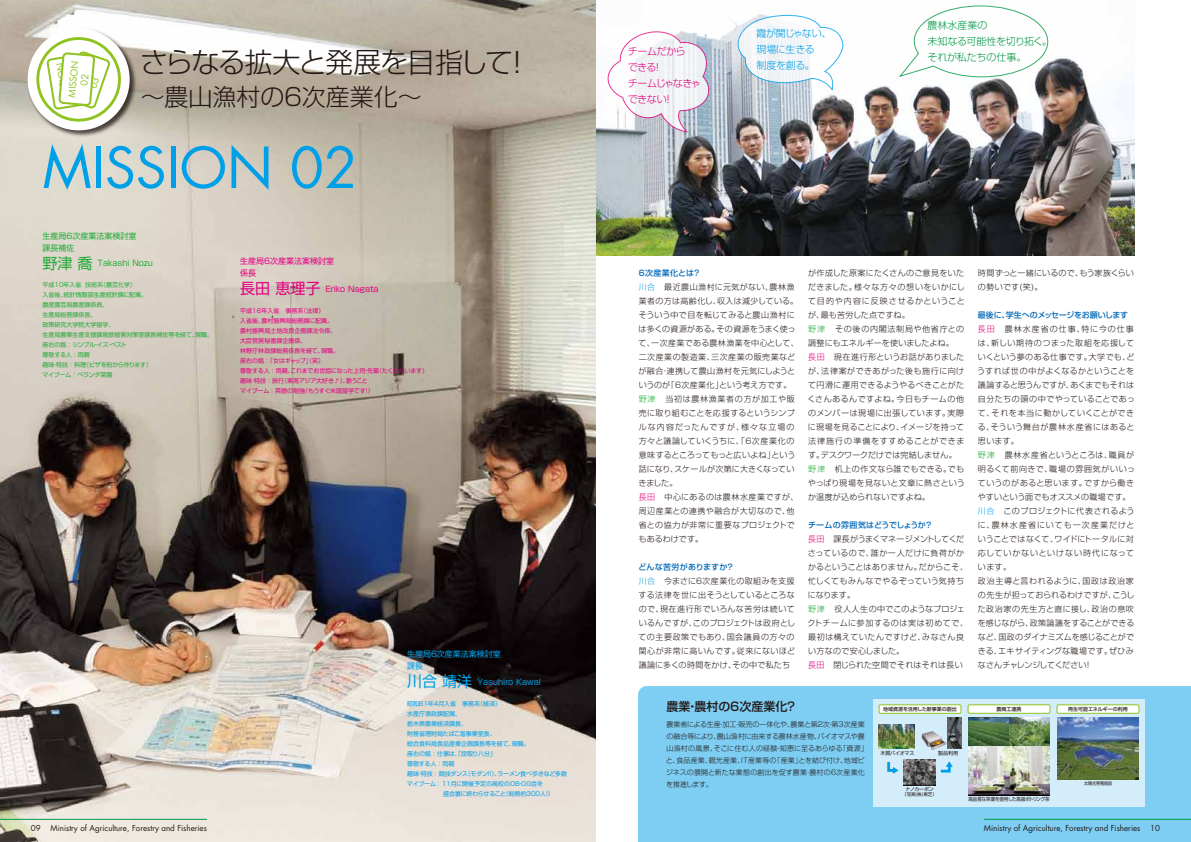
<style>
.page{position:relative;width:1191px;height:842px;background:#fff}
.page>*{position:absolute;margin:0;border:0;box-sizing:border-box;transform-origin:0 0}
.t1{font:55px "Futura";color:#00a0e9}
.t2{font:300 28px "Shin Go Pro";letter-spacing:-.055em;color:#221815}
.t3{font:300 24px "Shin Go Pro";color:#221815}
.t4{font:500 12px "Shin Go Pro";color:#221815}
.t5{font:300 10px/16px "Shin Go Pro";letter-spacing:-.01em;color:#094}
.t6{font:300 10px/16px "Shin Go Pro";letter-spacing:-.045em;color:#e4007f}
.t7{font:300 10px/16px "Shin Go Pro";letter-spacing:-.03em;color:#00a0e9}
.t8{font:9.4px/11.3px "Futura";color:#8fc31f;text-align:center}
.t9{font:300 8px/14px "Shin Go Pro";letter-spacing:.045em;color:#221815}
.t10{font:8px "Futura";color:#221815}
.t11{font:8px/12px "Shin Go Pro";color:#00a0e9}
.t12{font:8px/12px "Shin Go Pro";color:#22ac38}
.t13{font:8px/12px "Shin Go Pro";color:#e4007f}
.t14{font:300 8px/14px "Shin Go Pro";letter-spacing:.02em;color:#221815}
.t15{font:300 7px/12px "Shin Go Pro";color:#221815}
.t16{font:6px/10px "Shin Go Pro";color:#00a0e9}
.t17{font:6px/10px "Shin Go Pro";color:#e4007f}
.t18{font:6px/10px "Shin Go Pro";color:#22ac38}
.t19{font:500 5px "Shin Go Pro";color:#221815}
.t20{font:5px "Shin Go Pro";letter-spacing:-.025em;color:#221815;scale:.9 1}
.t21{font:5px "Shin Go Pro";letter-spacing:-.025em;color:#221815}
.t22{font:4.5px "Shin Go Pro";color:#221815}
.t23{font:4.5px "Shin Go Pro";color:#221815;scale:.89 1}
.s1{font-size:15px}
.s2{font-weight:500;color:#0068b7}
.s3{color:#00a0e9}
.s4{color:#22ac38}
.s5{color:#e4007f}
</style>
<div class="page">
<img style="left:595px;top:0;width:539px;height:255px">
<img style="left:0;top:0;width:595px;height:842px">
<div style="left:638px;top:686px;width:553px;height:156px;background:#7ecef4"></div>
<img style="left:26px;top:27px;width:112px;height:112px">
<svg style="left:28px;top:28px;width:102px;height:102px"></svg>
<div style="left:36px;top:37px;width:85px;height:85px;border:3px solid #8fc31f;border-radius:50%"></div>
<svg style="left:47px;top:49px;width:64px;height:61px"></svg>
<hr style="left:0;top:819px;width:207px;height:1px;background:#094">
<hr style="left:984px;top:819px;width:207px;height:1px;background:#094">
<svg style="left:607px;top:31px;width:102px;height:101px"></svg>
<svg style="left:737px;top:15px;width:106px;height:75px"></svg>
<svg style="left:898px;top:5px;width:150px;height:72px"></svg>
<div style="left:873px;top:699px;width:271px;height:108px;background:#d3edfb"></div>
<div style="left:879px;top:705px;width:82px;height:8px;background:#fff"></div>
<div style="left:878px;top:704px;width:83px;height:9px;border:1px solid #8fc31f"></div>
<div style="left:968px;top:705px;width:82px;height:8px;background:#fff"></div>
<div style="left:967px;top:704px;width:83px;height:9px;border:1px solid #8fc31f"></div>
<div style="left:1057px;top:705px;width:82px;height:8px;background:#fff"></div>
<div style="left:1056px;top:704px;width:83px;height:9px;border:1px solid #8fc31f"></div>
<img style="left:1057px;top:717px;width:82px;height:63px">
<img style="left:878px;top:725px;width:36px;height:23px">
<img style="left:947px;top:717px;width:15px;height:31px">
<svg style="left:921px;top:731px;width:25px;height:19px"></svg>
<img style="left:968px;top:717px;width:82px;height:78px">
<img style="left:904px;top:760px;width:31px;height:25px">
<svg style="left:887px;top:762px;width:11px;height:12px"></svg>
<svg style="left:940px;top:761px;width:12px;height:11px"></svg>
<p class="t8" style="left:66px;top:97px;width:39px;rotate:-85deg">MISSON<br>02</p>
<h2 class="t2" style="left:140px;top:39px;width:392px">さらなる拡大と発展を目指して！</h2>
<p class="t8" style="left:73px;top:94px;width:39px;rotate:-71deg">MISSON<br>03</p>
<p class="t8" style="left:60px;top:103px;width:41px;rotate:-99deg">MISSION<br>01</p>
<h3 class="t3" style="left:141px;top:77px;width:282px">～農山漁村の６次産業化～</h3>
<h1 class="t1" style="left:43px;top:130px;width:317px">MISSION 02</h1>
<p class="t12" style="left:43px;top:229px;width:95px">生産局６次産業法案検討室課長補佐</p>
<p class="t12" style="left:43px;top:256px;width:112px"><span class="s1">野津 喬</span> Takashi Nozu</p>
<p class="t18" style="left:42px;top:279px;width:172px">平成10年入省 技術系（農芸化学）<br>入省後、統計情報部生産統計課に配属。<br>農産園芸局農産課係員、<br>生産局総務課係長、<br>政策研究大学院大学留学、<br>生産局農業生産支援課鳥獣被害対策室課長補佐等を経て、現職。座右の銘：シンプル・イズ・ベスト<br>尊敬する人：両親<br>趣味・特技：料理（ピザを粉から作ります）<br>マイブーム：ベランダ菜園</p>
<p class="t13" style="left:240px;top:254px;width:95px">生産局６次産業法案検討室係長</p>
<p class="t13" style="left:240px;top:282px;width:140px"><span class="s1">長田 恵理子</span> Eriko Nagata</p>
<p class="t17" style="left:240px;top:305px;width:189px">平成16年入省　事務系（法律）<br>入省後、農村振興局総務課に配属。<br>農村振興局土地改良企画課法令係、<br>大臣官房秘書課企画係、<br>林野庁林政課総務係長を経て、現職。<br>座右の銘 ：「女はギャップ」（笑）<br>尊敬する人：両親、これまでお世話になった上司・先輩（たくさんいます）趣味・特技：旅行（東南アジア大好き♪）、歌うこと<br>マイブーム：英語の勉強（もうすぐ米国留学です！）</p>
<p class="t11" style="left:407px;top:647px;width:95px">生産局６次産業法案検討室課長</p>
<p class="t11" style="left:407px;top:675px;width:135px"><span class="s1">川合 靖洋</span> Yasuhiro Kawai</p>
<p class="t16" style="left:407px;top:698px;width:162px">昭和６１年４月入省　事務系（経済）<br>水産庁漁政課配属、<br>栃木県農業経済課長、<br>財務省理財局たばこ塩事業室長、<br>総合食料局食品産業企画課長等を経て、現職。<br>座右の銘：仕事は、「段取り八分」<br>尊敬する人：両親<br>趣味・特技：競技ダンス（モダン！！）、ラーメン食べ歩きなど多数マイブーム：１１月に開催予定の高校のＯＢ・ＯＧ会を<br>　　　　　　盛会裏に終わらせること（総勢約３００人！）</p>
<p class="t6" style="left:627px;top:42px;width:75px">チームだから<br>できる！<br>チームじゃなきゃできない！</p>
<p class="t7" style="left:756px;top:24px;width:77px">霞が関じゃない、現場に生きる<br>制度を創る。</p>
<p class="t5" style="left:927px;top:16px;width:126px">農林水産業の<br>未知なる可能性を切り拓く。それが私たちの仕事。</p>
<p class="t9" style="left:637px;top:265px;width:162px"><span class="s2">６次産業化とは？<br></span><span class="s3">川合　</span>最近農山漁村に元気がない、農林漁業者の方は高齢化し、収入は減少している。そういう中で目を転じてみると農山漁村には多くの資源がある。その資源をうまく使って、一次産業である農林漁業を中心として、二次産業の製造業、三次産業の販売業などが融合・連携して農山漁村を元気にしようというのが「６次産業化」という考え方です。<span class="s4">野津　</span>当初は農林漁業者の方が加工や販売に取り組むことを応援するというシンプルな内容だったんですが、様々な立場の方々と議論していくうちに、「６次産業化の意味するところってもっと広いよね」という話になり、スケールが次第に大きくなっていきました。<br><span class="s5">長田　</span>中心にあるのは農林水産業ですが、周辺産業との連携や融合が大切なので、他省との協力が非常に重要なプロジェクトでもあるわけです。</p>
<p class="t9" style="left:638px;top:559px;width:158px"><span class="s2">どんな苦労がありますか？<br></span><span class="s3">川合　</span>今まさに６次産業化の取組みを支援する法律を世に出そうとしているところなので、現在進行形でいろんな苦労は続いているんですが、このプロジェクトは政府としての主要政策でもあり、国会議員の方々の関心が非常に高いんです。従来にないほど議論に多くの時間をかけ、その中で私たち</p>
<p class="t9" style="left:807px;top:265px;width:159px">が作成した原案にたくさんのご意見をいただきました。様々な方々の想いをいかにして目的や内容に反映させるかということが、最も苦労した点ですね。<br><span class="s4">野津　</span>その後の内閣法制局や他省庁との調整にもエネルギーを使いましたよね。<br><span class="s5">長田　</span>現在進行形というお話がありましたが、法律案ができあがった後も施行に向けて円滑に運用できるようやるべきことがたくさんあるんですよね。今日もチームの他のメンバーは現場に出張しています。実際に現場を見ることにより、イメージを持って法律施行の準備をすすめることができます。デスクワークだけでは完結しません。<span class="s4">野津　</span>机上の作文なら誰でもできる。でもやっぱり現場を見ないと文章に熱さというか温度が込められないですよね。</p>
<p class="t9" style="left:807px;top:517px;width:162px"><span class="s2">チームの雰囲気はどうでしょうか？<br></span><span class="s5">長田　</span>課長がうまくマネージメントしてくださっているので、誰か一人だけに負荷がかかるということはありません。だからこそ、忙しくてもみんなでやるぞっていう気持ちになります。<br><span class="s4">野津　</span>役人人生の中でこのようなプロジェクトチームに参加するのは実は初めてで、最初は構えていたんですけど、みなさん良い方なので安心しました。<br><span class="s5">長田　</span>閉じられた空間でそれはそれは長い</p>
<p class="t14" style="left:978px;top:265px;width:157px">時間ずっと一緒にいるので、もう家族くらいの勢いです(笑)。</p>
<p class="t9" style="left:977px;top:307px;width:159px"><span class="s2">最後に、学生へのメッセージをお願いします</span><span class="s5">長田　</span>農林水産省の仕事、特に今の仕事は、新しい期待のつまった取組を応援していくという夢のある仕事です。大学でも、どうすれば世の中がよくなるかということを議論すると思うんですが、あくまでもそれは自分たちの頭の中でやっていることであって、それを本当に動かしていくことができる、そういう舞台が農林水産省にはあると思います。<br><span class="s4">野津　</span>農林水産省というところは、職員が明るくて前向きで、職場の雰囲気がいいっていうのがあると思います。ですから働きやすいという面でもオススメの職場です。<span class="s3">川合　</span>このプロジェクトに代表されるように、農林水産省にいても一次産業だけということではなくて、ワイドにトータルに対応していかないといけない時代になっています。<br>政治主導と言われるように、国政は政治家の先生が担っておられるわけですが、こうした政治家の先生方と直に接し、政治の息吹を感じながら、政策論議をすることができるなど、国政のダイナミズムを感じることができる、エキサイティングな職場です。ぜひみなさんチャレンジしてください！</p>
<h3 class="t4" style="left:666px;top:697px;width:132px">農業・農村の６次産業化？</h3>
<p class="t15" style="left:666px;top:717px;width:204px">農業者による生産・加工・販売の一体化や、農業と第２次・第３次産業の融合等により、農山漁村に由来する農林水産物、バイオマスや農山漁村の風景、そこに住む人の経験・知恵に至るあらゆる「資源」と、食品産業、観光産業、ＩＴ産業等の「産業」とを結び付け、地域ビジネスの展開と新たな業態の創出を促す農業・農村の６次産業化を推進します。</p>
<p class="t19" style="left:883px;top:705px;width:75px">地域資源を活用した新事業の創出</p>
<p class="t19" style="left:996px;top:705px;width:26px">農商工連携</p>
<p class="t19" style="left:1068px;top:705px;width:61px">再生可能エネルギーの利用</p>
<p class="t21" style="left:880px;top:748px;width:35px">木質バイオマス</p>
<p class="t21" style="left:938px;top:748px;width:21px">製品利用</p>
<p class="t21" style="left:905px;top:785px;width:30px">ナノカーボン</p>
<p class="t22" style="left:902px;top:791px;width:36px">〔写真(株)東芝〕</p>
<p class="t20" style="left:968px;top:795px;width:92px">高品質な茶葉を使用した高級ボトリング茶</p>
<p class="t23" style="left:1084px;top:780px;width:33px">太陽光発電施設</p>
<p class="t10" style="left:31px;top:822px;width:178px">09 Ministry of Agriculture, Forestry and Fisheries</p>
<p class="t10" style="left:984px;top:822px;width:178px">Ministry of Agriculture, Forestry and Fisheries 10</p>
</div>
